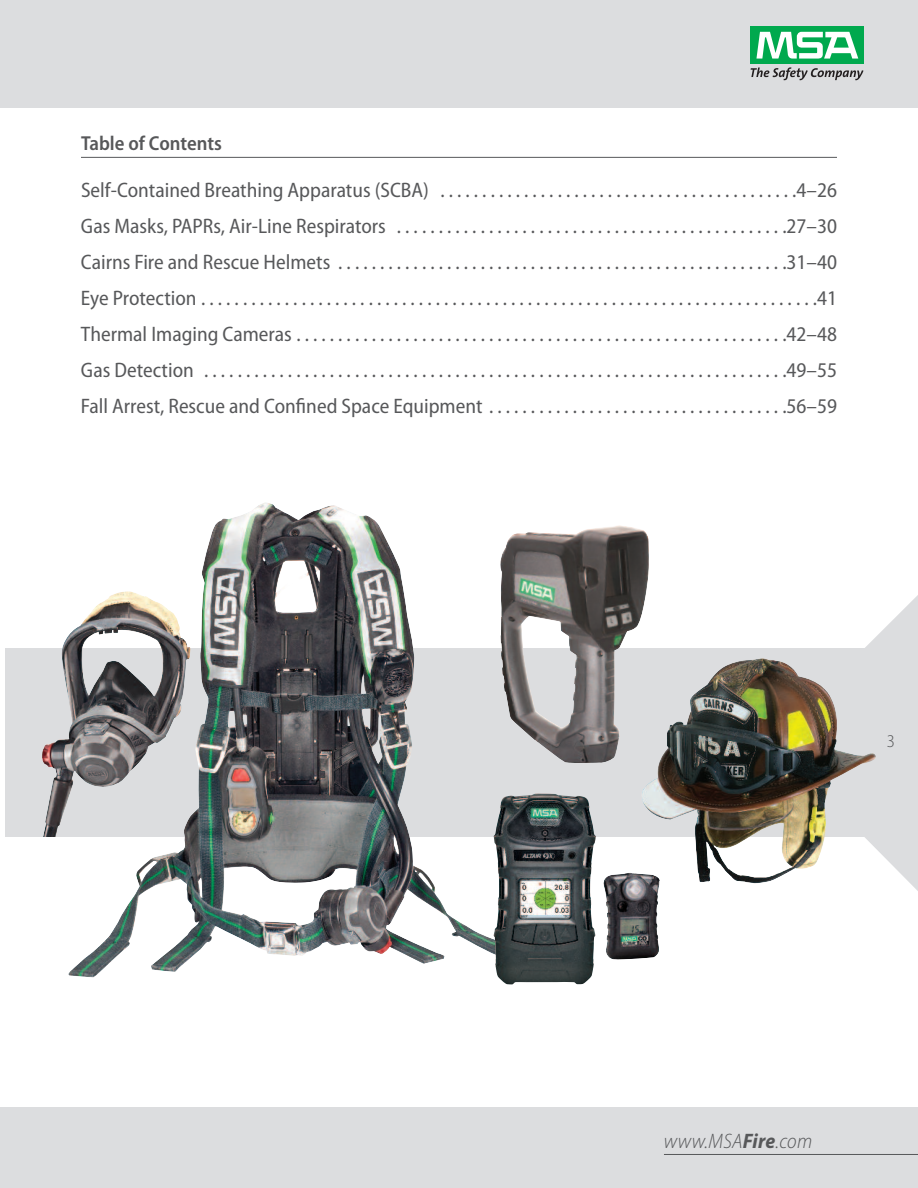
<style>
.page{position:relative;width:918px;height:1188px;background:#fff}
.page>*{position:absolute;margin:0;border:0;box-sizing:border-box;transform-origin:0 0}
.t1{font:semi-condensed 21px/36px "Myriad Pro";color:#57585a;text-align:justify}
.t2{font:italic 300 semi-condensed 21px "Myriad Pro";letter-spacing:.01em;color:#57585a}
.t3{font:600 semi-condensed 20.25px "Myriad Pro";color:#57585a}
.t4{font:300 semi-condensed 18px "Myriad Pro";color:#57585a}
.s1{font-weight:700}
</style>
<div class="page">
<div style="left:5px;top:648px;width:913px;height:189px;background:#dcdddf"></div>
<div style="left:1px;top:1107px;width:917px;height:81px;background:#dcdddf"></div>
<div style="left:0;top:0;width:918px;height:108px;background:#dcdddf"></div>
<div style="left:751px;top:26px;width:113px;height:38px;background:#00a94e"></div>
<svg style="left:756px;top:32px;width:102px;height:27px"></svg>
<svg style="left:751px;top:67px;width:113px;height:13px"></svg>
<svg style="left:865px;top:595px;width:53px;height:296px"></svg>
<hr style="left:664px;top:1154px;width:254px;height:1px;background:#57585a">
<hr style="left:0;top:1107px;width:1px;height:81px;background:#dcdddf">
<hr style="left:81px;top:157px;width:756px;height:1px;background:#57585a">
<img style="left:68px;top:502px;width:425px;height:474px">
<img style="left:500px;top:525px;width:149px;height:238px">
<img style="left:641px;top:658px;width:236px;height:226px">
<img style="left:603px;top:873px;width:57px;height:87px">
<img style="left:493px;top:793px;width:103px;height:191px">
<img style="left:42px;top:591px;width:148px;height:246px">
<p class="t3" style="left:81px;top:136px;width:142px">Table of Contents</p>
<p class="t1" style="left:81px;top:174px;width:758px">Self-Contained Breathing Apparatus (SCBA) . . . . . . . . . . . . . . . . . . . . . . . . . . . . . . . . . . . . . . . . . . .4–26<br>Gas Masks, PAPRs, Air-Line Respirators . . . . . . . . . . . . . . . . . . . . . . . . . . . . . . . . . . . . . . . . . . . . . . .27–30<br>Cairns Fire and Rescue Helmets . . . . . . . . . . . . . . . . . . . . . . . . . . . . . . . . . . . . . . . . . . . . . . . . . . . . . .31–40<br>Eye Protection . . . . . . . . . . . . . . . . . . . . . . . . . . . . . . . . . . . . . . . . . . . . . . . . . . . . . . . . . . . . . . . . . . . . . . . . . .41<br>Thermal Imaging Cameras . . . . . . . . . . . . . . . . . . . . . . . . . . . . . . . . . . . . . . . . . . . . . . . . . . . . . . . . . . .42–48<br>Gas Detection . . . . . . . . . . . . . . . . . . . . . . . . . . . . . . . . . . . . . . . . . . . . . . . . . . . . . . . . . . . . . . . . . . . . . .49–55<br>Fall Arrest, Rescue and Confined Space Equipment . . . . . . . . . . . . . . . . . . . . . . . . . . . . . . . . . . . .56–59</p>
<p class="t4" style="left:887px;top:734px;width:10px">3</p>
<p class="t2" style="left:664px;top:1133px;width:150px">www.MSA<span class="s1">Fire</span>.com</p>
</div>
